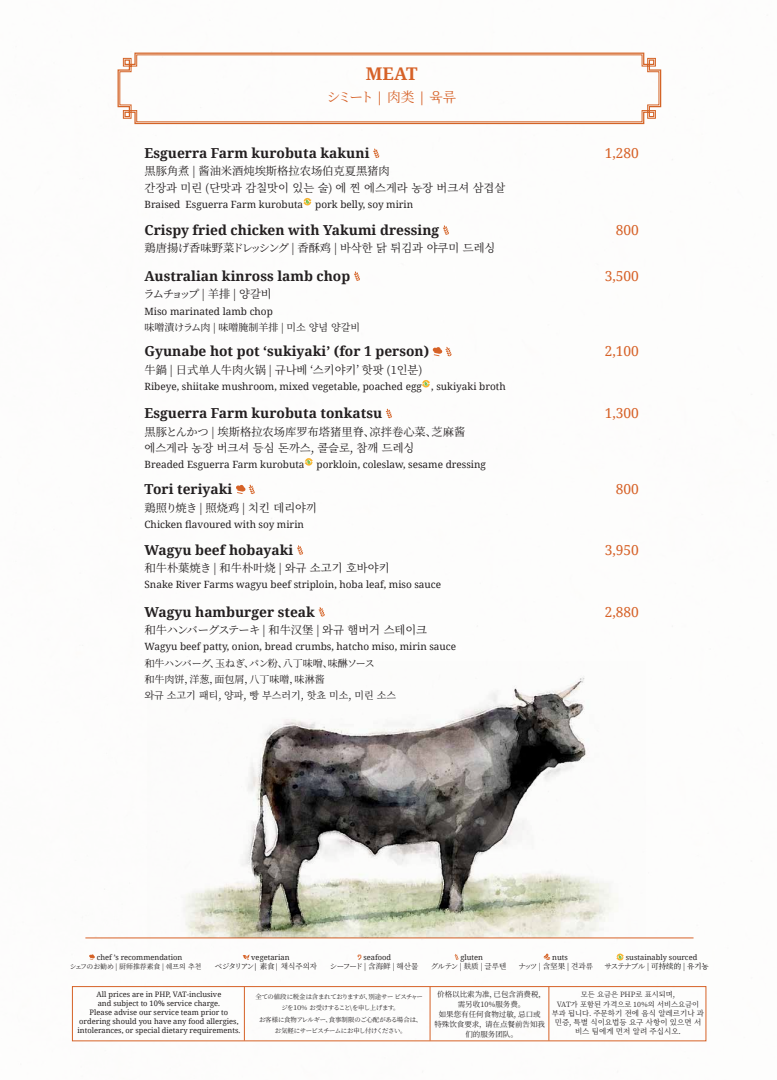
<style>
.page{position:relative;width:777px;height:1080px;background:#fff}
.page>*{position:absolute;margin:0;border:0;box-sizing:border-box;transform-origin:0 0}
.English{font:700 17.5px "Noto Serif";color:#d66127}
.English-2{font:700 13.75px "Noto Serif";color:#231f20}
.English-3{font:13.75px "Noto Serif";color:#d66127}
.English-4{font:13.75px "Noto Serif JP";color:#d66127}
.English-5{font:11.25px "Noto Serif KR";color:#231f20}
.English-6{font:11.25px "Noto Serif JP";letter-spacing:-.09em;color:#231f20}
.English-7{font:11.25px "Noto Serif SC";color:#231f20}
.English-8{font:11.25px "Noto Serif JP";letter-spacing:-.015em;color:#231f20}
.English-9{font:10px "Noto Serif";color:#231f20}
.English-10{font:10px "Noto Serif SC";color:#231f20}
.English-11{font:10px "Noto Serif JP";letter-spacing:-.03em;color:#231f20}
.English-12{font:10px "Noto Serif KR";color:#231f20}
.t1{font:7.5px/9px "Noto Serif";color:#231f20;text-align:center}
.t2{font:7.5px "Noto Serif JP";letter-spacing:-.13em;color:#231f20}
.t3{font:7.5px/10px "Noto Serif SC";color:#231f20;text-align:center}
.t4{font:7.5px/9.2px "Noto Serif KR";color:#231f20;text-align:center}
.t5{font:7.25px/9.4px "Noto Serif KR";color:#231f20;text-align:center}
.t6{font:6.88px "Noto Serif JP";letter-spacing:-.055em;color:#231f20}
.t7{font:6.38px/11.2px "Noto Serif JP";letter-spacing:-.055em;color:#231f20;text-align:center}
.s1{font-family:"Noto Serif"}
.s2{font-family:"Noto Serif SC"}
.s3{font-family:"Noto Serif KR"}
.s4{font-family:"Noto Serif JP"}
.s5{font-family:"Noto Serif SC";color:#040503}
.s6{font-family:"Noto Serif KR";font-weight:500}
.s7{font-size:7.25px}
</style>
<div class="page">
<div style="left:72px;top:986px;width:634px;height:55px;border:1px solid #d66227"></div>
<hr style="left:244px;top:987px;width:1px;height:54px;background:#d66227">
<hr style="left:429px;top:987px;width:1px;height:54px;background:#d66227">
<hr style="left:548px;top:987px;width:1px;height:54px;background:#d66227">
<svg style="left:357px;top:954px;width:4px;height:6px"></svg>
<svg style="left:454px;top:954px;width:4px;height:6px"></svg>
<svg style="left:543px;top:953px;width:7px;height:7px"></svg>
<svg style="left:242px;top:954px;width:7px;height:6px"></svg>
<svg style="left:89px;top:954px;width:6px;height:6px"></svg>
<svg style="left:616px;top:953px;width:7px;height:8px"></svg>
<hr style="left:85px;top:938px;width:608px;height:1px;background:#d76228">
<svg style="left:373px;top:148px;width:6px;height:10px"></svg>
<svg style="left:303px;top:198px;width:8px;height:8px"></svg>
<svg style="left:442px;top:225px;width:7px;height:10px"></svg>
<svg style="left:354px;top:271px;width:6px;height:10px"></svg>
<svg style="left:432px;top:347px;width:19px;height:9px"></svg>
<svg style="left:422px;top:380px;width:8px;height:8px"></svg>
<svg style="left:385px;top:409px;width:7px;height:9px"></svg>
<svg style="left:304px;top:458px;width:9px;height:8px"></svg>
<svg style="left:236px;top:485px;width:19px;height:9px"></svg>
<svg style="left:297px;top:545px;width:6px;height:10px"></svg>
<svg style="left:318px;top:607px;width:6px;height:10px"></svg>
<svg style="left:117px;top:52px;width:544px;height:73px;background:#e7ae8e"></svg>
<svg style="left:119px;top:54px;width:540px;height:68px"></svg>
<img style="left:147px;top:676px;width:498px;height:262px">
<p class="English" style="left:366px;top:61px;width:53px">MEAT</p>
<p class="English-4" style="left:327px;top:89px;width:130px">シミート <span class="s1">|</span> <span class="s2">肉类</span> <span class="s1">|</span> <span class="s3">육류</span></p>
<p class="English-2" style="left:144px;top:143px;width:226px">Esguerra Farm kurobuta kakuni</p>
<p class="English-7" style="left:144px;top:165px;width:247px"><span class="s4">黒豚角煮 |</span> 酱油米酒炖埃斯格拉农场伯克夏黑猪肉</p>
<p class="English-5" style="left:144px;top:181px;width:362px">간장과 미린 (단맛과 감칠맛이 있는 술) 에 찐 에스게라 농장 버크셔 삼겹살</p>
<p class="English-9" style="left:144px;top:197px;width:270px">Braised Esguerra Farm kurobuta pork belly, soy mirin</p>
<p class="English-2" style="left:144px;top:220px;width:296px">Crispy fried chicken with Yakumi dressing</p>
<p class="English-8" style="left:144px;top:242px;width:352px">鶏唐揚げ香味野菜ドレッシング | <span class="s2">香酥鸡 |</span> <span class="s3">바삭한 닭 튀김과 야쿠미 드레싱</span></p>
<p class="English-2" style="left:144px;top:266px;width:207px">Australian kinross lamb chop</p>
<p class="English-6" style="left:144px;top:288px;width:130px">ラムチョップ | <span class="s2">羊排 |</span> <span class="s3">양갈비</span></p>
<p class="English-9" style="left:144px;top:304px;width:130px">Miso marinated lamb chop</p>
<p class="English-10" style="left:144px;top:322px;width:217px">味噌漬けラム肉 | 味噌腌制羊排 | <span class="s3">미소 양념 양갈비</span></p>
<p class="English-2" style="left:144px;top:342px;width:286px">Gyunabe hot pot ‘sukiyaki’ (for 1 person)</p>
<p class="English-5" style="left:144px;top:363px;width:279px"><span class="s4">牛鍋 |</span> <span class="s2">日式单人牛肉火锅 |</span> 규나베 ‘스키야키’ 핫팟 (1인분)</p>
<p class="English-9" style="left:144px;top:380px;width:362px">Ribeye, shiitake mushroom, mixed vegetable, poached egg , sukiyaki broth</p>
<p class="English-2" style="left:144px;top:403px;width:239px">Esguerra Farm kurobuta tonkatsu</p>
<p class="English-7" style="left:144px;top:425px;width:322px"><span class="s4">黒豚とんかつ |</span> 埃斯格拉农场库罗布塔猪里脊、凉拌卷心菜、芝麻酱</p>
<p class="English-5" style="left:144px;top:441px;width:271px">에스게라 농장 버크셔 등심 돈까스, 콜슬로, 참깨 드레싱</p>
<p class="English-9" style="left:144px;top:458px;width:343px">Breaded Esguerra Farm kurobuta porkloin, coleslaw, sesame dressing</p>
<p class="English-2" style="left:144px;top:479px;width:89px">Tori teriyaki</p>
<p class="English-6" style="left:144px;top:501px;width:174px">鶏照り焼き | <span class="s2">照烧鸡 |</span> <span class="s3">치킨 데리야끼</span></p>
<p class="English-9" style="left:144px;top:517px;width:161px">Chicken flavoured with soy mirin</p>
<p class="English-2" style="left:144px;top:540px;width:150px">Wagyu beef hobayaki</p>
<p class="English-5" style="left:144px;top:562px;width:246px"><span class="s4">和牛朴葉焼き |</span> <span class="s2">和牛朴叶烧 |</span> 와규 소고기 호바야키</p>
<p class="English-9" style="left:144px;top:578px;width:298px">Snake River Farms wagyu beef striploin, hoba leaf, miso sauce</p>
<p class="English-2" style="left:144px;top:602px;width:172px">Wagyu hamburger steak</p>
<p class="English-6" style="left:144px;top:624px;width:284px">和牛ハンバーグステーキ | <span class="s2">和牛汉堡</span> | <span class="s3">와규 햄버거 스테이크</span></p>
<p class="English-9" style="left:144px;top:640px;width:313px">Wagyu beef patty, onion, bread crumbs, hatcho miso, mirin sauce</p>
<p class="English-11" style="left:144px;top:657px;width:232px">和牛ハンバーグ、玉ねぎ、パン粉、八丁味噌、味醂ソース</p>
<p class="English-10" style="left:144px;top:674px;width:181px">和牛肉饼，洋葱，面包屑，八丁味噌，味淋酱</p>
<p class="English-12" style="left:144px;top:690px;width:253px">와규 소고기 패티, 양파, 빵 부스러기, 핫쵸 미소, 미린 소스</p>
<p class="English-3" style="left:604px;top:144px;width:36px">1,280</p>
<p class="English-3" style="left:615px;top:220px;width:25px">800</p>
<p class="English-3" style="left:604px;top:266px;width:36px">3,500</p>
<p class="English-3" style="left:604px;top:342px;width:36px">2,100</p>
<p class="English-3" style="left:604px;top:404px;width:36px">1,300</p>
<p class="English-3" style="left:615px;top:480px;width:25px">800</p>
<p class="English-3" style="left:604px;top:540px;width:36px">3,950</p>
<p class="English-3" style="left:604px;top:602px;width:36px">2,880</p>
<p class="t1" style="left:97px;top:952px;width:87px">chef ’s recommendation</p>
<p class="t6" style="left:70px;top:963px;width:133px">シェフのお勧め | <span class="s2">厨师推荐素食 |</span> <span class="s3">쉐프의 추천</span></p>
<p class="t1" style="left:251px;top:952px;width:40px">vegetarian</p>
<p class="t2" style="left:215px;top:962px;width:104px">ベジタリアン<span class="s1">|</span> <span class="s2">素食</span><span class="s1">|</span> <span class="s3">채식주의자</span></p>
<p class="t1" style="left:363px;top:952px;width:29px">seafood</p>
<p class="t2" style="left:330px;top:962px;width:90px">シーフード | <span class="s2">含海鲜 |</span> <span class="s3">해산물</span></p>
<p class="t1" style="left:460px;top:952px;width:24px">gluten</p>
<p class="t2" style="left:430px;top:962px;width:77px">グルテン | <span class="s2">麸质 |</span> <span class="s3">글루텐</span></p>
<p class="t1" style="left:552px;top:952px;width:17px">nuts</p>
<p class="t2" style="left:518px;top:962px;width:76px">ナッツ | <span class="s2">含坚果 |</span> <span class="s3">견과류</span></p>
<p class="t1" style="left:625px;top:952px;width:73px">sustainably sourced</p>
<p class="t2" style="left:604px;top:962px;width:106px">サステナブル | <span class="s5">可持续的</span> <span class="s2">|</span> <span class="s6">유기농</span></p>
<p class="t1" style="left:78px;top:990px;width:164px">All prices are in PHP, VAT-inclusive<br>and subject to 10% service charge.<br>Please advise our service team prior to ordering should you have any food allergies, intolerances, or special dietary requirements.</p>
<p class="t7" style="left:255px;top:991px;width:169px">全ての値段に税金は含まれておりますが、別途サー ビスチャージを１０％ お受けすること\を申し上げます。<br>お客様に食物アレルギー、食事制限のご心配がある場合は、お気軽にサービスチームにお申し付けください。</p>
<p class="t3" style="left:434px;top:989px;width:113px">价格以比索为准，已包含消费税，需另收10%服务费。<br>如果您有任何食物过敏, 忌口或<br>特殊饮食要求，请在点餐前告知我们的服务团队。</p>
<p class="t5" style="left:556px;top:990px;width:144px">모든 요금은 PHP로 표시되며,<br>VAT가 포함된 가격으로 10%의 서비스요금이</p>
<p class="t4" style="left:551px;top:1009px;width:154px"><span class="s7">부과 됩니다.</span> 주문하기 전에 음식 알레르기나 과 민증, 특별 식이요법등 요구 사항이 있으면 서 비스 팀에게 먼저 알려 주십시오.</p>
</div>
